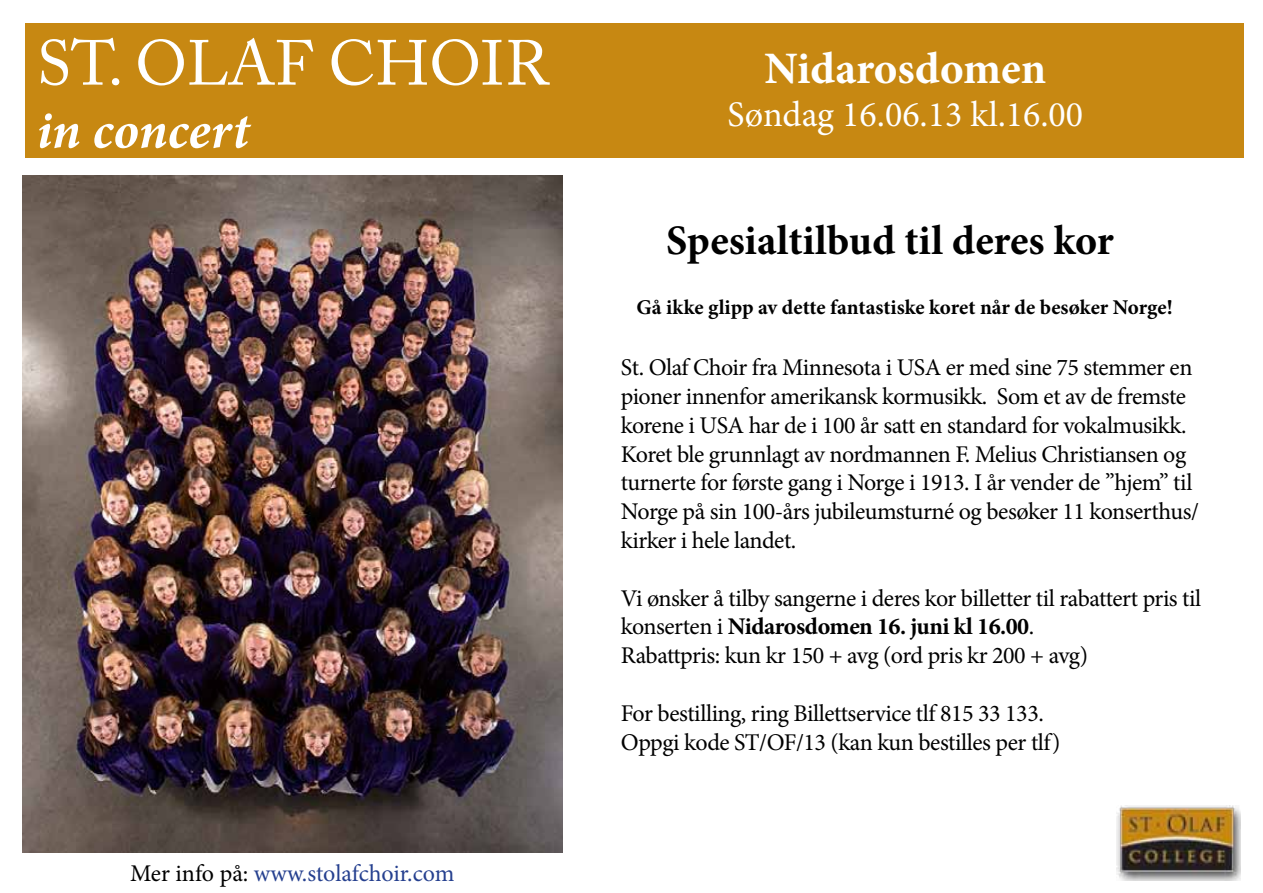
<style>
.page{position:relative;width:1263px;height:893px;background:#fff}
.page>*{position:absolute;margin:0;border:0;box-sizing:border-box;transform-origin:0 0}
.t1{font:63px "Adobe Caslon Pro";color:#fff}
.t2{font:italic 700 52.5px "Minion Pro";letter-spacing:-.005em;color:#fff}
.t3{font:700 45px "Minion Pro";color:#fff}
.t4{font:700 42px "Minion Pro";color:#000}
.t5{font:36px "Minion Pro";color:#fff}
.t6{font:24px/28.8px "Minion Pro";letter-spacing:-.02em;color:#000}
.t7{font:24px "Minion Pro";letter-spacing:-.005em;color:#25408f}
.t8{font:700 21px "Minion Pro";color:#000}
.s1{color:#000}
.s2{font-weight:700}
</style>
<div class="page">
<img style="left:22px;top:176px;width:540px;height:677px">
<div style="left:25px;top:23px;width:1219px;height:134px;background:#c78812"></div>
<img style="left:1116px;top:806px;width:125px;height:75px">
<h1 class="t1" style="left:37px;top:26px;width:514px">ST. OLAF CHOIR</h1>
<h2 class="t2" style="left:37px;top:93px;width:214px">in concert</h2>
<p class="t7" style="left:130px;top:857px;width:326px"><span class="s1">Mer info på:</span> www.stolafchoir.com</p>
<h3 class="t3" style="left:764px;top:37px;width:283px">Nidarosdomen</h3>
<h3 class="t5" style="left:727px;top:90px;width:357px">Søndag 16.06.13 kl.16.00</h3>
<h3 class="t4" style="left:666px;top:211px;width:449px">Spesialtilbud til deres kor</h3>
<p class="t8" style="left:636px;top:293px;width:538px">Gå ikke glipp av dette fantastiske koret når de besøker Norge!</p>
<p class="t6" style="left:621px;top:353px;width:580px">St. Olaf Choir fra Minnesota i USA er med sine 75 stemmer en pioner innenfor amerikansk kormusikk. Som et av de fremste korene i USA har de i 100 år satt en standard for vokalmusikk.<br>Koret ble grunnlagt av nordmannen F. Melius Christiansen og turnerte for første gang i Norge i 1913. I år vender de ”hjem” til Norge på sin 100-års jubileumsturné og besøker 11 konserthus/ kirker i hele landet.</p>
<p class="t6" style="left:621px;top:584px;width:582px">Vi ønsker å tilby sangerne i deres kor billetter til rabattert pris til konserten i <span class="s2">Nidarosdomen 16. juni kl 16.00</span>.<br>Rabattpris: kun kr 150 + avg (ord pris kr 200 + avg)</p>
<p class="t6" style="left:621px;top:699px;width:441px">For bestilling, ring Billettservice tlf 815 33 133.<br>Oppgi kode ST/OF/13 (kan kun bestilles per tlf)</p>
</div>
